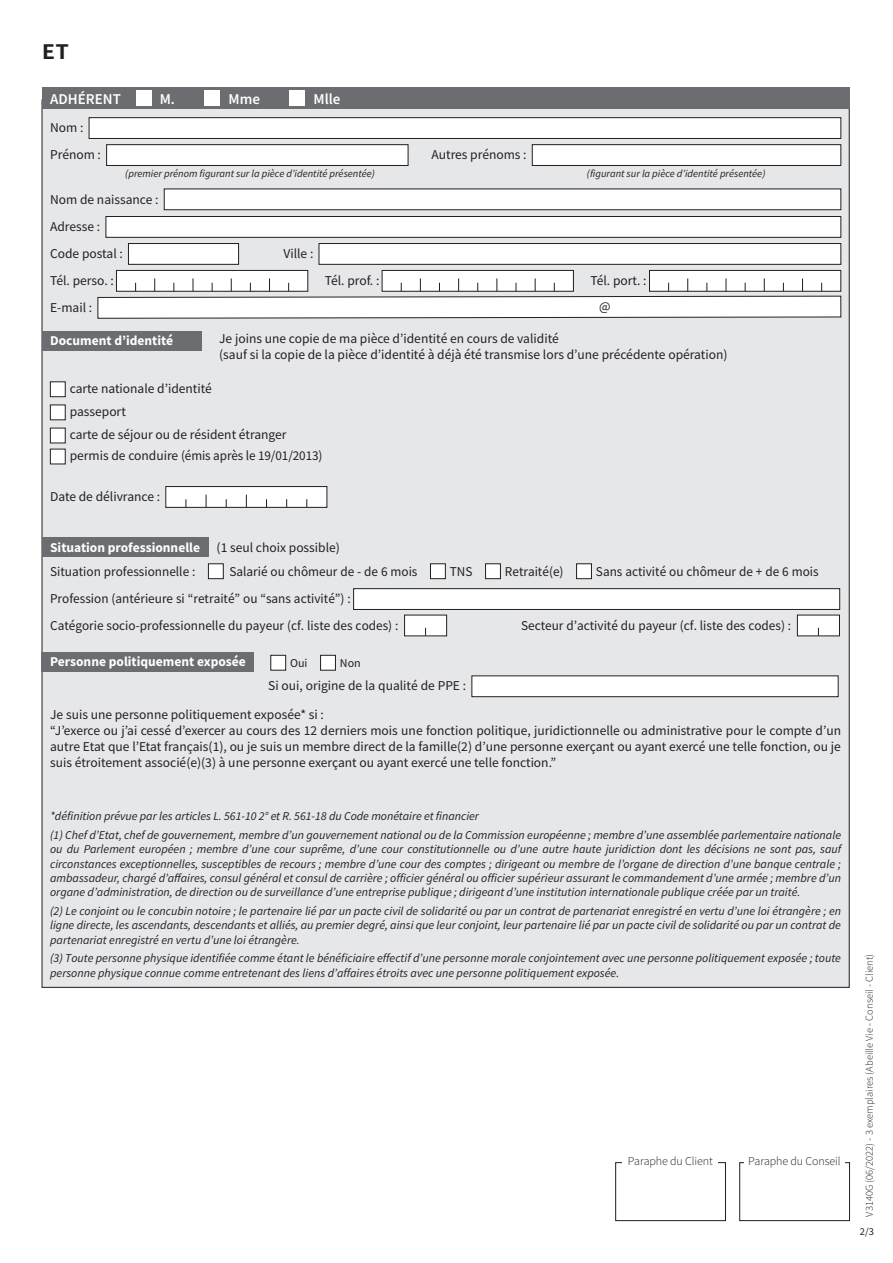
<style>
.page{position:relative;width:893px;height:1263px;background:#fff}
.page>*{position:absolute;margin:0;border:0;box-sizing:border-box;transform-origin:0 0}
.t1{font:700 22.5px "Source Code Pro";color:#231f20}
.t2{font:600 15px "Source Sans Pro";color:#fff}
.t3{font:13.5px/27px "Source Sans Pro";color:#231f20}
.t4{font:700 13.5px "Source Sans Pro";color:#fff}
.t5{font:italic 12px/14.4px "Source Sans Pro";color:#231f20}
.t6{font:300 12px "Source Sans Pro";letter-spacing:-.01em;color:#231f20}
.t7{font:12px "Source Sans Pro";color:#231f20}
.t8{font:italic 10.5px "Source Sans Pro";color:#231f20}
.t9{font:300 10.5px "Source Sans Pro";color:#231f20}
.t10{font:10.5px "Source Sans Pro";color:#231f20}
.s1{font-weight:700;color:#fff}
</style>
<div class="page">
<div style="left:615px;top:1162px;width:111px;height:59px;border:1px solid #231f20"></div>
<div style="left:623px;top:1155px;width:95px;height:13px;background:#fff"></div>
<div style="left:739px;top:1162px;width:111px;height:59px;border:1px solid #231f20"></div>
<div style="left:744px;top:1155px;width:101px;height:13px;background:#fff"></div>
<div style="left:42px;top:100px;width:807px;height:887px;background:#e6e7e9"></div>
<div style="left:42px;top:87px;width:808px;height:22px;background:#6c6d70"></div>
<div style="left:136px;top:91px;width:15px;height:15px;background:#fff"></div>
<div style="left:205px;top:91px;width:15px;height:15px;background:#fff"></div>
<div style="left:290px;top:91px;width:15px;height:15px;background:#fff"></div>
<div style="left:89px;top:118px;width:752px;height:20px;background:#fff"></div>
<div style="left:89px;top:117px;width:752px;height:22px;border:1px solid #231f20"></div>
<div style="left:107px;top:145px;width:301px;height:20px;background:#fff"></div>
<div style="left:106px;top:144px;width:302px;height:22px;border:1px solid #231f20"></div>
<div style="left:532px;top:145px;width:309px;height:20px;background:#fff"></div>
<div style="left:532px;top:144px;width:309px;height:22px;border:1px solid #231f20"></div>
<div style="left:164px;top:189px;width:677px;height:21px;background:#fff"></div>
<div style="left:164px;top:189px;width:677px;height:21px;border:1px solid #231f20"></div>
<div style="left:106px;top:216px;width:735px;height:21px;background:#fff"></div>
<div style="left:106px;top:216px;width:735px;height:22px;border:1px solid #231f20"></div>
<div style="left:128px;top:243px;width:111px;height:21px;background:#fff"></div>
<div style="left:128px;top:243px;width:111px;height:22px;border:1px solid #231f20"></div>
<div style="left:319px;top:243px;width:522px;height:21px;background:#fff"></div>
<div style="left:319px;top:243px;width:522px;height:22px;border:1px solid #231f20"></div>
<div style="left:116px;top:270px;width:192px;height:21px;background:#fff"></div>
<div style="left:116px;top:270px;width:192px;height:21px;border:1px solid #231f20"></div>
<div style="left:382px;top:270px;width:191px;height:21px;background:#fff"></div>
<div style="left:382px;top:270px;width:192px;height:21px;border:1px solid #231f20"></div>
<div style="left:649px;top:270px;width:192px;height:21px;background:#fff"></div>
<div style="left:649px;top:270px;width:192px;height:21px;border:1px solid #231f20"></div>
<svg style="left:97px;top:278px;width:744px;height:41px"></svg>
<div style="left:42px;top:331px;width:160px;height:19px;background:#6c6d70"></div>
<div style="left:50px;top:382px;width:15px;height:15px;background:#fff"></div>
<div style="left:50px;top:382px;width:15px;height:15px;border:1px solid #231f20"></div>
<div style="left:50px;top:405px;width:15px;height:15px;background:#fff"></div>
<div style="left:50px;top:405px;width:15px;height:15px;border:1px solid #231f20"></div>
<div style="left:50px;top:428px;width:15px;height:15px;background:#fff"></div>
<div style="left:50px;top:428px;width:15px;height:15px;border:1px solid #231f20"></div>
<div style="left:50px;top:449px;width:15px;height:15px;background:#fff"></div>
<div style="left:50px;top:449px;width:15px;height:15px;border:1px solid #231f20"></div>
<div style="left:166px;top:486px;width:161px;height:21px;background:#fff"></div>
<div style="left:166px;top:486px;width:161px;height:22px;border:1px solid #231f20"></div>
<svg style="left:206px;top:495px;width:1px;height:12px"></svg>
<svg style="left:246px;top:495px;width:1px;height:12px"></svg>
<div style="left:42px;top:537px;width:167px;height:20px;background:#6c6d70"></div>
<div style="left:208px;top:564px;width:15px;height:15px;background:#fff"></div>
<div style="left:208px;top:563px;width:16px;height:16px;border:1px solid #231f20"></div>
<div style="left:430px;top:564px;width:15px;height:15px;background:#fff"></div>
<div style="left:430px;top:563px;width:16px;height:16px;border:1px solid #231f20"></div>
<div style="left:486px;top:564px;width:14px;height:15px;background:#fff"></div>
<div style="left:485px;top:563px;width:16px;height:16px;border:1px solid #231f20"></div>
<div style="left:577px;top:564px;width:14px;height:15px;background:#fff"></div>
<div style="left:576px;top:563px;width:16px;height:16px;border:1px solid #231f20"></div>
<div style="left:354px;top:589px;width:486px;height:20px;background:#fff"></div>
<div style="left:353px;top:588px;width:487px;height:22px;border:1px solid #231f20"></div>
<div style="left:405px;top:615px;width:42px;height:21px;background:#fff"></div>
<div style="left:404px;top:615px;width:43px;height:21px;border:1px solid #231f20"></div>
<div style="left:797px;top:615px;width:42px;height:21px;background:#fff"></div>
<div style="left:797px;top:615px;width:43px;height:21px;border:1px solid #231f20"></div>
<div style="left:42px;top:652px;width:212px;height:19px;background:#6c6d70"></div>
<div style="left:271px;top:655px;width:15px;height:15px;background:#fff"></div>
<div style="left:271px;top:655px;width:15px;height:15px;border:1px solid #231f20"></div>
<div style="left:321px;top:655px;width:14px;height:15px;background:#fff"></div>
<div style="left:320px;top:655px;width:16px;height:15px;border:1px solid #231f20"></div>
<div style="left:472px;top:676px;width:366px;height:21px;background:#fff"></div>
<div style="left:472px;top:676px;width:366px;height:21px;border:1px solid #231f20"></div>
<h1 class="t1" style="left:42px;top:37px;width:28px">ET</h1>
<p class="t2" style="left:50px;top:89px;width:72px">ADHÉRENT</p>
<p class="t2" style="left:160px;top:89px;width:17px">M.</p>
<p class="t2" style="left:229px;top:89px;width:33px">Mme</p>
<p class="t2" style="left:314px;top:89px;width:28px">Mlle</p>
<p class="t3" style="left:50px;top:114px;width:52px">Nom :<br>Prénom :</p>
<p class="t3" style="left:431px;top:141px;width:97px">Autres prénoms :</p>
<p class="t8" style="left:125px;top:167px;width:251px">(premier prénom figurant sur la pièce d’identité présentée)</p>
<p class="t8" style="left:587px;top:167px;width:180px">(figurant sur la pièce d’identité présentée)</p>
<p class="t3" style="left:50px;top:186px;width:110px">Nom de naissance :<br>Adresse :<br>Code postal :</p>
<p class="t3" style="left:283px;top:240px;width:31px">Ville :</p>
<p class="t3" style="left:50px;top:267px;width:65px">Tél. perso. :</p>
<p class="t3" style="left:325px;top:267px;width:56px">Tél. prof. :</p>
<p class="t3" style="left:590px;top:267px;width:58px">Tél. port. :</p>
<p class="t3" style="left:50px;top:294px;width:44px">E-mail :</p>
<p class="t3" style="left:599px;top:293px;width:13px">@</p>
<p class="t4" style="left:50px;top:332px;width:124px">Document d’identité</p>
<p class="t3" style="left:70px;top:377px;width:218px;line-height:23.1px">carte nationale d’identité<br>passeport<br>carte de séjour ou de résident étranger</p>
<p class="t3" style="left:70px;top:442px;width:254px">permis de conduire (émis après le 19/01/2013)</p>
<p class="t3" style="left:50px;top:483px;width:112px">Date de délivrance :</p>
<p class="t3" style="left:219px;top:330px;width:510px;line-height:16.2px">Je joins une copie de ma pièce d’identité en cours de validité<br>(sauf si la copie de la pièce d’identité à déjà été transmise lors d’une précédente opération)</p>
<p class="t3" style="left:50px;top:535px;width:291px;line-height:24.2px"><span class="s1">Situation professionnelle</span> (1 seul choix possible)<br>Situation professionnelle :</p>
<p class="t3" style="left:229px;top:558px;width:190px">Salarié ou chômeur de - de 6 mois</p>
<p class="t3" style="left:450px;top:558px;width:24px">TNS</p>
<p class="t3" style="left:505px;top:558px;width:60px">Retraité(e)</p>
<p class="t3" style="left:596px;top:558px;width:224px">Sans activité ou chômeur de + de 6 mois</p>
<p class="t3" style="left:50px;top:585px;width:350px">Profession (antérieure si “retraité” ou “sans activité”) :<br>Catégorie socio-professionnelle du payeur (cf. liste des codes) :</p>
<p class="t3" style="left:521px;top:612px;width:272px">Secteur d’activité du payeur (cf. liste des codes) :</p>
<p class="t4" style="left:50px;top:653px;width:197px">Personne politiquement exposée</p>
<p class="t7" style="left:290px;top:656px;width:19px">Oui</p>
<p class="t7" style="left:340px;top:656px;width:22px">Non</p>
<p class="t3" style="left:50px;top:671px;width:418px;line-height:29px;text-indent:218px">Si oui, origine de la qualité de PPE :<br>Je suis une personne politiquement exposée* si :</p>
<p class="t3" style="left:50px;top:722px;width:792px;line-height:16.2px;text-align:justify">“J’exerce ou j’ai cessé d’exercer au cours des 12 derniers mois une fonction politique, juridictionnelle ou administrative pour le compte d’un autre Etat que l’Etat français(1), ou je suis un membre direct de la famille(2) d’une personne exerçant ou ayant exercé une telle fonction, ou je suis étroitement associé(e)(3) à une personne exerçant ou ayant exercé une telle fonction.”</p>
<p class="t5" style="left:50px;top:807px;width:792px;line-height:18.6px">*définition prévue par les articles L. 561-10 2° et R. 561-18 du Code monétaire et financier<br>(1) Chef d’Etat, chef de gouvernement, membre d’un gouvernement national ou de la Commission européenne ; membre d’une assemblée parlementaire nationale</p>
<p class="t5" style="left:50px;top:842px;width:792px;text-align:justify">ou du Parlement européen ; membre d’une cour suprême, d’une cour constitutionnelle ou d’une autre haute juridiction dont les décisions ne sont pas, sauf circonstances exceptionnelles, susceptibles de recours ; membre d’une cour des comptes ; dirigeant ou membre de l’organe de direction d’une banque centrale ; ambassadeur, chargé d’affaires, consul général et consul de carrière ; officier général ou officier supérieur assurant le commandement d’une armée ; membre d’un organe d’administration, de direction ou de surveillance d’une entreprise publique ; dirigeant d’une institution internationale publique créée par un traité.</p>
<p class="t5" style="left:50px;top:904px;width:792px;text-align:justify">(2) Le conjoint ou le concubin notoire ; le partenaire lié par un pacte civil de solidarité ou par un contrat de partenariat enregistré en vertu d’une loi étrangère ; en ligne directe, les ascendants, descendants et alliés, au premier degré, ainsi que leur conjoint, leur partenaire lié par un pacte civil de solidarité ou par un contrat de partenariat enregistré en vertu d’une loi étrangère.</p>
<p class="t5" style="left:50px;top:951px;width:792px">(3) Toute personne physique identifiée comme étant le bénéficiaire effectif d’une personne morale conjointement avec une personne politiquement exposée ; toute personne physique connue comme entretenant des liens d’affaires étroits avec une personne politiquement exposée.</p>
<p class="t6" style="left:628px;top:1154px;width:87px">Paraphe du Client</p>
<p class="t6" style="left:748px;top:1154px;width:94px">Paraphe du Conseil</p>
<p class="t9" style="left:863px;top:1216px;width:264px;rotate:-90deg">V3140G (06/2022) - 3 exemplaires (Abeille Vie - Conseil - Client)</p>
<p class="t10" style="left:860px;top:1225px;width:16px">2/3</p>
</div>
